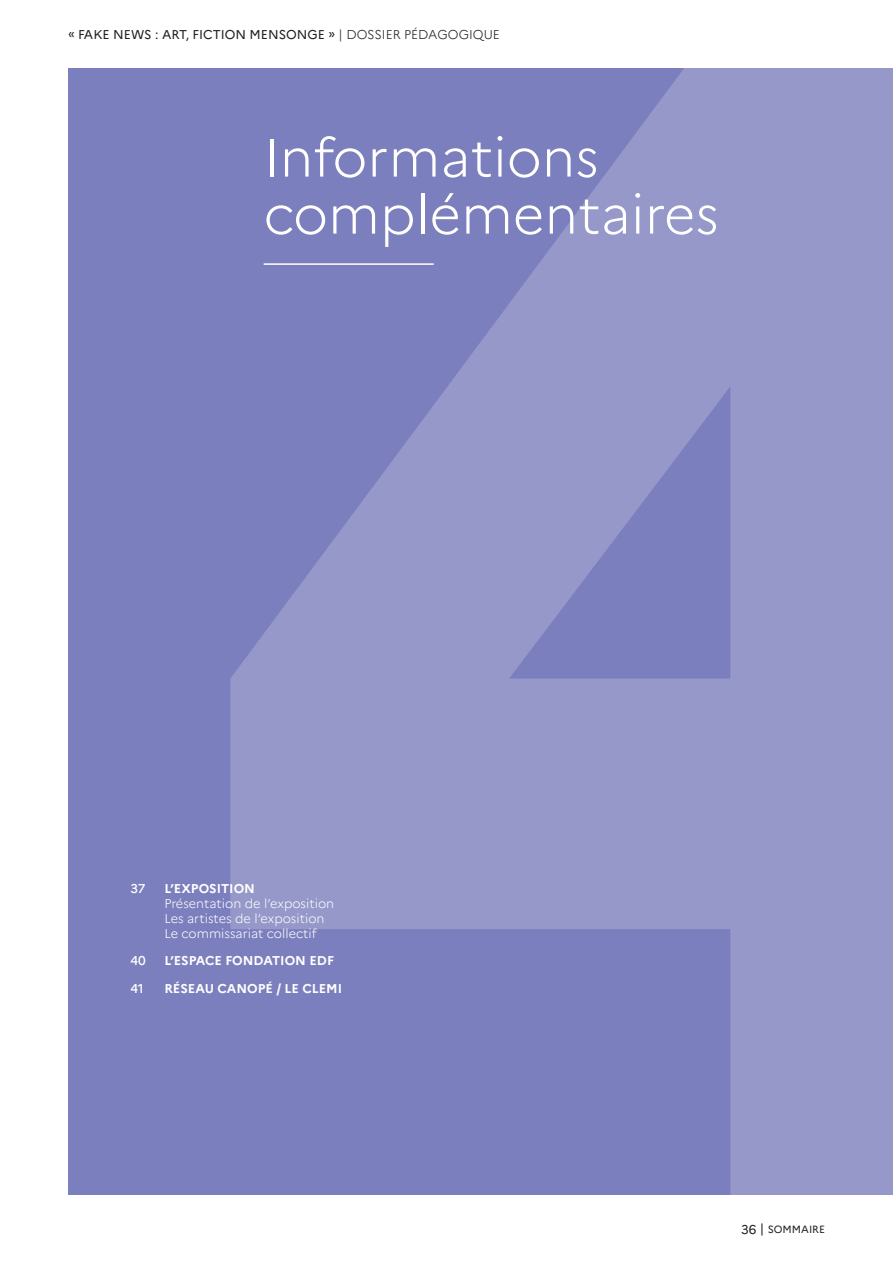
<style>
.page{position:relative;width:893px;height:1263px;background:#fff}
.page>*{position:absolute;margin:0;border:0;box-sizing:border-box;transform-origin:0 0}
.t1{font:800 1650px "Marianne";color:#fff}
.Ouverture_titre{font:300 54px/57px "Marianne";color:#fff}
.Ouverture_auteur{font:300 12.75px "Marianne";color:#fff}
.Ouverture_sommaire{font:700 12.75px "Marianne";color:#fff}
.t2{font:12.75px "Marianne";color:#231f20}
.Ouverture_sommaire-2{font:500 12.75px "Marianne";color:#fff}
.t3{font:10.5px "Marianne";color:#231f20}
.s1{font-weight:300}
.s2{font-size:12.75px}
</style>
<div class="page">
<div style="left:68px;top:68px;width:825px;height:1127px;background:#7c7fbd"></div>
<hr style="left:264px;top:263px;width:170px;height:2px;background:#fff">
<p class="t2" style="left:68px;top:26px;width:433px">« FAKE NEWS : ART, FICTION MENSONGE » <span class="s1">| DOSSIER PÉDAGOGIQUE</span></p>
<p class="Ouverture_sommaire-2" style="left:130px;top:880px;width:16px">37</p>
<p class="Ouverture_sommaire-2" style="left:130px;top:953px;width:17px">40</p>
<p class="Ouverture_sommaire-2" style="left:130px;top:981px;width:15px">41</p>
<h1 class="t1" style="left:174px;top:-378px;width:991px">4</h1>
<p class="Ouverture_titre" style="left:264px;top:129px;width:457px">Informations complémentaires</p>
<p class="Ouverture_sommaire" style="left:164px;top:880px;width:92px">L’EXPOSITION</p>
<p class="Ouverture_auteur" style="left:164px;top:895px;width:171px">Présentation de l’exposition</p>
<p class="Ouverture_auteur" style="left:164px;top:910px;width:162px">Les artistes de l’exposition</p>
<p class="Ouverture_auteur" style="left:164px;top:925px;width:154px">Le commissariat collectif</p>
<p class="Ouverture_sommaire" style="left:164px;top:953px;width:171px">L’ESPACE FONDATION EDF</p>
<p class="Ouverture_sommaire" style="left:164px;top:981px;width:179px">RÉSEAU CANOPÉ / LE CLEMI</p>
<p class="t3" style="left:741px;top:1223px;width:85px"><span class="s2">36 |</span> SOMMAIRE</p>
</div>
